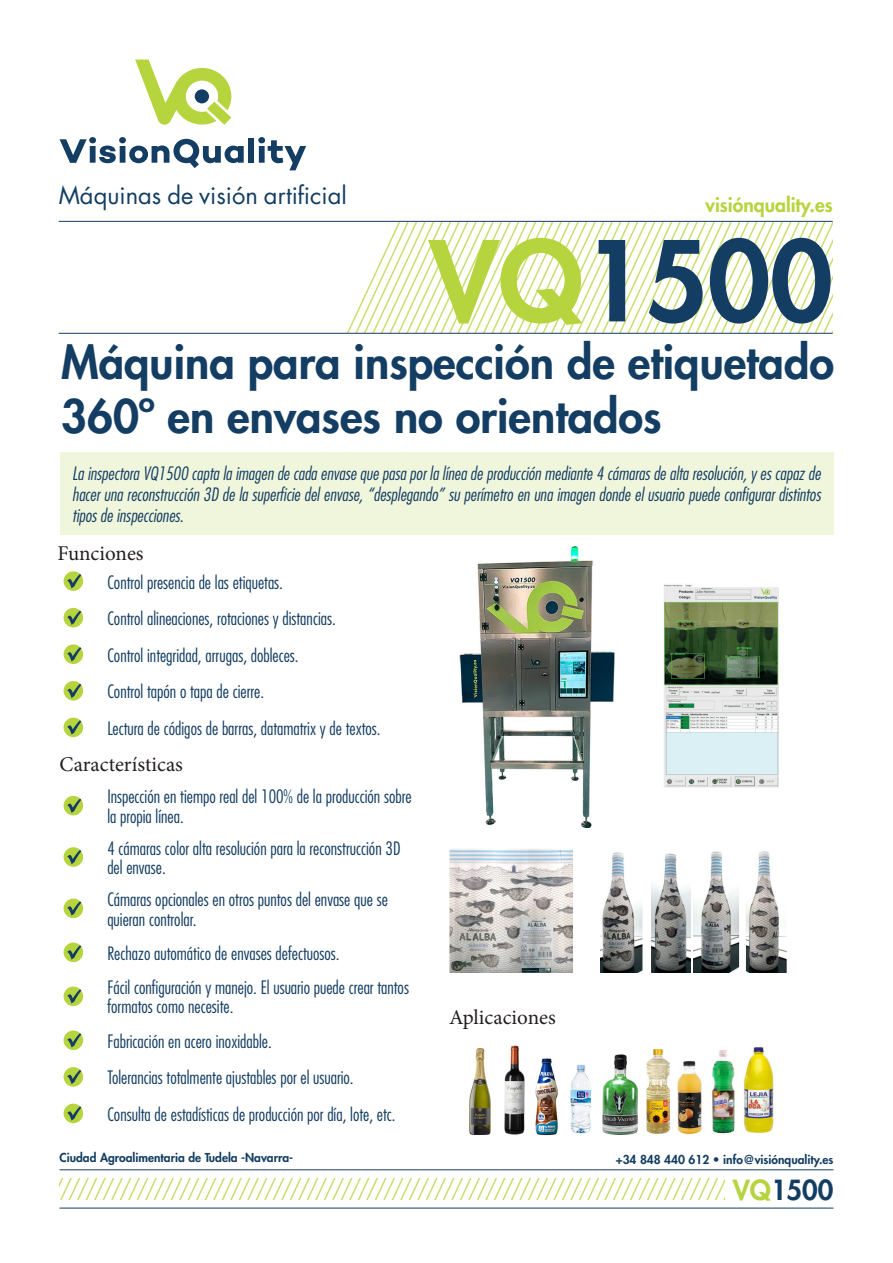
<style>
.page{position:relative;width:893px;height:1263px;background:#fff}
.page>*{position:absolute;margin:0;border:0;box-sizing:border-box;transform-origin:0 0}
.t1{font:800 108px "Futura Std";color:#133d62}
.t2{font:800 45px/54px "Futura Std";color:#133d62}
.t3{font:800 27px "Futura Std";color:#133d62}
.t4{font:23.7px "Futura Std";color:#133d62}
.t5{font:21px "Minion Pro";color:#231f20}
.t6{font:800 19.35px "Futura Std";color:#b6d43d}
.t7{font:300 condensed 18px/19.5px "Futura Std";color:#133d62}
.t8{font:italic 300 condensed 18px/21px "Futura Std";color:#133d62;text-align:justify}
.t9{font:800 12px "Futura Std";color:#133d62}
.s1{color:#b6d43d}
</style>
<div class="page">
<svg style="left:346px;top:222px;width:487px;height:111px"></svg>
<svg style="left:135px;top:59px;width:96px;height:66px"></svg>
<svg style="left:60px;top:137px;width:184px;height:31px"></svg>
<div style="left:248px;top:138px;width:6px;height:25px;background:#133d62"></div>
<svg style="left:258px;top:137px;width:48px;height:33px"></svg>
<hr style="left:59px;top:221px;width:774px;height:1px;background:#133d62">
<hr style="left:60px;top:1169px;width:773px;height:1px;background:#133d62">
<hr style="left:59px;top:333px;width:774px;height:1px;background:#133d62">
<hr style="left:60px;top:1208px;width:773px;height:1px;background:#133d62">
<svg style="left:60px;top:1178px;width:665px;height:22px"></svg>
<div style="left:60px;top:452px;width:773px;height:83px;background:#f0f6dc"></div>
<div style="left:64px;top:796px;width:19px;height:19px;background:#b6d43d;border-radius:50%"></div>
<svg style="left:67px;top:798px;width:14px;height:15px"></svg>
<svg style="left:64px;top:847px;width:19px;height:20px"></svg>
<svg style="left:67px;top:850px;width:14px;height:14px"></svg>
<svg style="left:64px;top:898px;width:19px;height:20px"></svg>
<svg style="left:67px;top:901px;width:14px;height:15px"></svg>
<svg style="left:64px;top:942px;width:19px;height:20px"></svg>
<svg style="left:67px;top:945px;width:14px;height:15px"></svg>
<svg style="left:64px;top:986px;width:19px;height:20px"></svg>
<svg style="left:67px;top:989px;width:14px;height:15px"></svg>
<svg style="left:64px;top:1030px;width:19px;height:20px"></svg>
<svg style="left:67px;top:1033px;width:14px;height:14px"></svg>
<div style="left:64px;top:1067px;width:19px;height:19px;background:#b6d43d;border-radius:50%"></div>
<svg style="left:67px;top:1070px;width:14px;height:14px"></svg>
<div style="left:64px;top:1104px;width:19px;height:19px;background:#b6d43d;border-radius:50%"></div>
<svg style="left:67px;top:1106px;width:14px;height:15px"></svg>
<svg style="left:64px;top:571px;width:19px;height:20px"></svg>
<svg style="left:67px;top:574px;width:14px;height:14px"></svg>
<div style="left:64px;top:608px;width:19px;height:19px;background:#b6d43d;border-radius:50%"></div>
<svg style="left:67px;top:610px;width:14px;height:15px"></svg>
<svg style="left:64px;top:644px;width:19px;height:20px"></svg>
<svg style="left:67px;top:647px;width:14px;height:14px"></svg>
<svg style="left:64px;top:681px;width:19px;height:20px"></svg>
<svg style="left:67px;top:684px;width:14px;height:14px"></svg>
<div style="left:64px;top:718px;width:19px;height:19px;background:#b6d43d;border-radius:50%"></div>
<svg style="left:67px;top:720px;width:14px;height:15px"></svg>
<img style="left:459px;top:547px;width:156px;height:280px">
<img style="left:570px;top:1064px;width:22px;height:70px">
<img style="left:601px;top:852px;width:90px;height:120px">
<img style="left:694px;top:851px;width:93px;height:121px">
<img style="left:664px;top:584px;width:115px;height:203px">
<img style="left:469px;top:1049px;width:22px;height:85px">
<img style="left:504px;top:1045px;width:21px;height:90px">
<img style="left:535px;top:1058px;width:23px;height:77px">
<img style="left:602px;top:1055px;width:35px;height:79px">
<img style="left:646px;top:1049px;width:24px;height:84px">
<img style="left:449px;top:849px;width:124px;height:123px">
<img style="left:677px;top:1061px;width:25px;height:73px">
<img style="left:712px;top:1050px;width:23px;height:84px">
<img style="left:743px;top:1047px;width:31px;height:86px">
<p class="t4" style="left:59px;top:180px;width:290px">Máquinas de visión artificial</p>
<p class="t6" style="left:706px;top:193px;width:129px">visiónquality.es</p>
<p class="t1" style="left:429px;top:213px;width:405px"><span class="s1">VQ</span>1500</p>
<p class="t2" style="left:61px;top:336px;width:774px">Máquina para inspección de etiquetado<br>360º en envases no orientados</p>
<p class="t8" style="left:72px;top:463px;width:750px">La inspectora VQ1500 capta la imagen de cada envase que pasa por la línea de producción mediante 4 cámaras de alta resolución, y es capaz de hacer una reconstrucción 3D de la superficie del envase, “desplegando” su perímetro en una imagen donde el usuario puede configurar distintos tipos de inspecciones.</p>
<p class="t5" style="left:57px;top:539px;width:88px">Funciones</p>
<p class="t7" style="left:107px;top:572px;width:177px">Control presencia de las etiquetas.</p>
<p class="t7" style="left:107px;top:609px;width:230px">Control alineaciones, rotaciones y distancias.</p>
<p class="t7" style="left:107px;top:645px;width:193px">Control integridad, arrugas, dobleces.</p>
<p class="t7" style="left:107px;top:682px;width:158px">Control tapón o tapa de cierre.</p>
<p class="t7" style="left:107px;top:718px;width:275px">Lectura de códigos de barras, datamatrix y de textos.</p>
<p class="t5" style="left:60px;top:750px;width:125px">Características</p>
<p class="t7" style="left:107px;top:787px;width:306px">Inspección en tiempo real del 100% de la producción sobre la propia línea.</p>
<p class="t7" style="left:107px;top:838px;width:295px">4 cámaras color alta resolución para la reconstrucción 3D del envase.</p>
<p class="t7" style="left:107px;top:890px;width:282px">Cámaras opcionales en otros puntos del envase que se quieran controlar.</p>
<p class="t7" style="left:107px;top:943px;width:234px">Rechazo automático de envases defectuosos.</p>
<p class="t7" style="left:107px;top:977px;width:303px">Fácil configuración y manejo. El usuario puede crear tantos formatos como necesite.</p>
<p class="t7" style="left:107px;top:1031px;width:166px">Fabricación en acero inoxidable.</p>
<p class="t7" style="left:107px;top:1068px;width:248px">Tolerancias totalmente ajustables por el usuario.</p>
<p class="t7" style="left:107px;top:1104px;width:290px">Consulta de estadísticas de producción por día, lote, etc.</p>
<p class="t5" style="left:449px;top:1003px;width:108px">Aplicaciones</p>
<p class="t9" style="left:60px;top:1150px;width:235px">Ciudad Agroalimentaria de Tudela -Navarra-</p>
<p class="t9" style="left:616px;top:1152px;width:219px">+34 848 440 612 • info@visiónquality.es</p>
<p class="t3" style="left:733px;top:1173px;width:102px"><span class="s1">VQ</span>1500</p>
</div>
